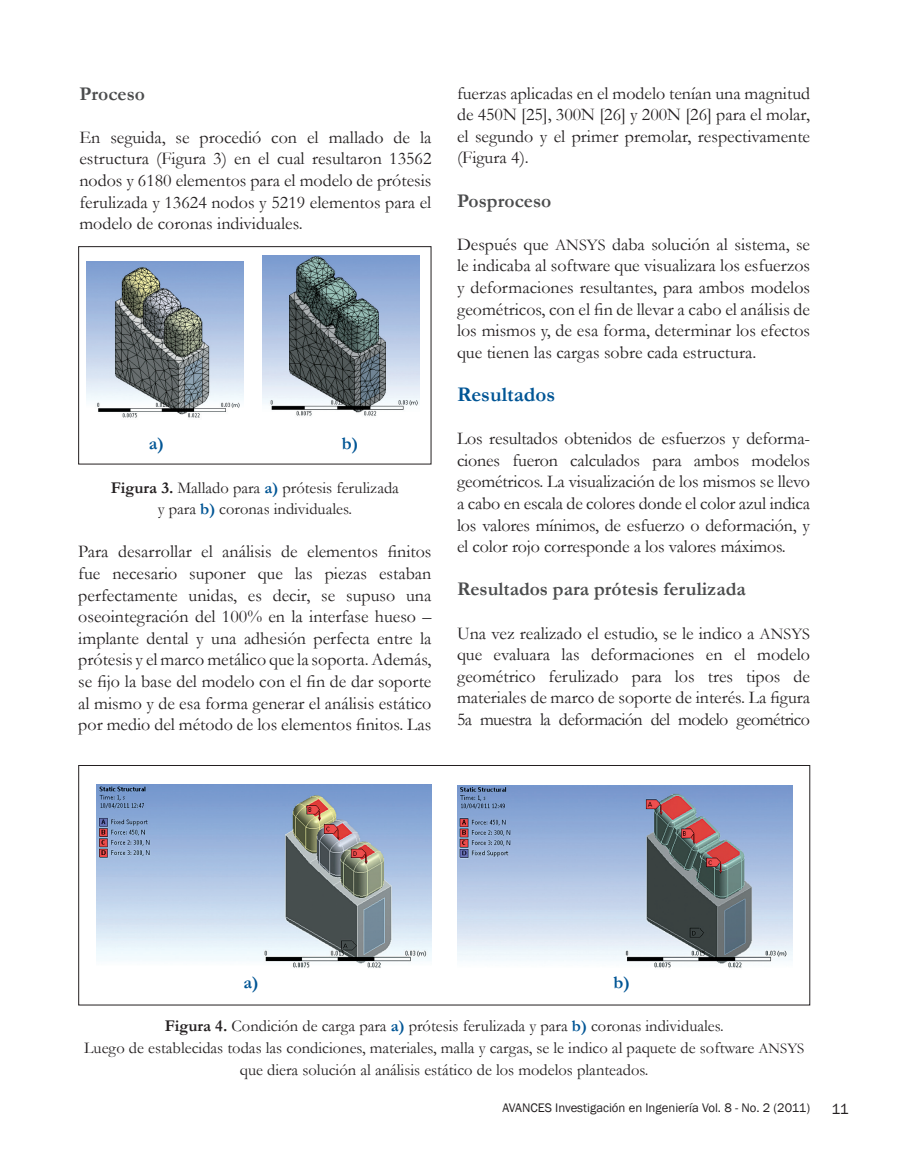
<style>
.page{position:relative;width:897px;height:1173px;background:#fff}
.page>*{position:absolute;margin:0;border:0;box-sizing:border-box;transform-origin:0 0}
.t1{font:700 21px "Garamond";color:#005595}
.t2{font:700 19.5px "Garamond";color:#4b4c4d}
.t3{font:18px/21.6px "Garamond";color:#231f20;text-align:justify}
.t4{font:700 18px "Garamond";color:#005595}
.t5{font:16.5px/21.6px "Garamond";color:#231f20;text-align:center}
.t6{font:15px "Franklin Gothic";color:#231f20}
.t7{font:12.75px "Franklin Gothic";color:#231f20}
.s1{font-weight:700}
.s2{font-weight:700;color:#005595}
.s3{font-size:16.5px}
.s4{font-size:15px}
</style>
<div class="page">
<img style="left:87px;top:261px;width:157px;height:157px">
<img style="left:263px;top:256px;width:156px;height:160px">
<img style="left:96px;top:785px;width:335px;height:183px">
<img style="left:457px;top:786px;width:335px;height:182px">
<div style="left:78px;top:765px;width:732px;height:240px;border:1px solid #231f20"></div>
<div style="left:78px;top:246px;width:353px;height:218px;border:1px solid #231f20"></div>
<p class="t2" style="left:79px;top:80px;width:67px">Proceso</p>
<p class="t3" style="left:79px;top:126px;width:353px">En seguida, se procedió con el mallado de la estructura (Figura 3) en el cual resultaron 13562 nodos y 6180 elementos para el modelo de prótesis ferulizada y 13624 nodos y 5219 elementos para el modelo de coronas individuales.</p>
<p class="t4" style="left:149px;top:431px;width:16px">a)</p>
<p class="t4" style="left:342px;top:431px;width:18px">b)</p>
<p class="t5" style="left:111px;top:476px;width:290px"><span class="s1">Figura 3.</span> Mallado para <span class="s2">a)</span> prótesis ferulizada y para <span class="s2">b)</span> coronas individuales.</p>
<p class="t3" style="left:78px;top:540px;width:354px">Para desarrollar el análisis de elementos finitos fue necesario suponer que las piezas estaban perfectamente unidas, es decir, se supuso una oseointegración del 100% en la interfase hueso – implante dental y una adhesión perfecta entre la prótesis y el marco metálico que la soporta. Además, se fijo la base del modelo con el fin de dar soporte al mismo y de esa forma generar el análisis estático por medio del método de los elementos finitos. Las</p>
<p class="t3" style="left:457px;top:82px;width:354px">fuerzas aplicadas en el modelo tenían una magnitud de 450N [25], 300N [26] y 200N [26] para el molar, el segundo y el primer premolar, respectivamente (Figura 4).</p>
<p class="t2" style="left:457px;top:187px;width:96px">Posproceso</p>
<p class="t3" style="left:457px;top:233px;width:354px">Después que <span class="s3">ANSYS</span> daba solución al sistema, se le indicaba al software que visualizara los esfuerzos y deformaciones resultantes, para ambos modelos geométricos, con el fin de llevar a cabo el análisis de los mismos y, de esa forma, determinar los efectos que tienen las cargas sobre cada estructura.</p>
<p class="t1" style="left:457px;top:380px;width:100px">Resultados</p>
<p class="t3" style="left:457px;top:427px;width:354px">Los resultados obtenidos de esfuerzos y deforma&shy;ciones fueron calculados para ambos modelos geométricos. La visualización de los mismos se llevo a cabo en escala de colores donde el color azul indica los valores mínimos, de esfuerzo o deformación, y el color rojo corresponde a los valores máximos.</p>
<p class="t2" style="left:457px;top:576px;width:290px">Resultados para prótesis ferulizada</p>
<p class="t3" style="left:457px;top:622px;width:354px">Una vez realizado el estudio, se le indico a <span class="s3">ANSYS </span>que evaluara las deformaciones en el modelo geométrico ferulizado para los tres tipos de materiales de marco de soporte de interés. La figura 5a muestra la deformación del modelo geométrico</p>
<p class="t4" style="left:243px;top:970px;width:16px">a)</p>
<p class="t4" style="left:613px;top:970px;width:18px">b)</p>
<p class="t5" style="left:84px;top:1015px;width:721px"><span class="s1">Figura 4.</span> Condición de carga para <span class="s2">a)</span> prótesis ferulizada y para <span class="s2">b)</span> coronas individuales.<br>Luego de establecidas todas las condiciones, materiales, malla y cargas, se le indico al paquete de software <span class="s4">ANSYS </span>que diera solución al análisis estático de los modelos planteados.</p>
<p class="t7" style="left:502px;top:1100px;width:309px">AVANCES Investigación en Ingeniería Vol. 8 - No. 2 (2011)</p>
<p class="t6" style="left:831px;top:1099px;width:19px">11</p>
</div>
